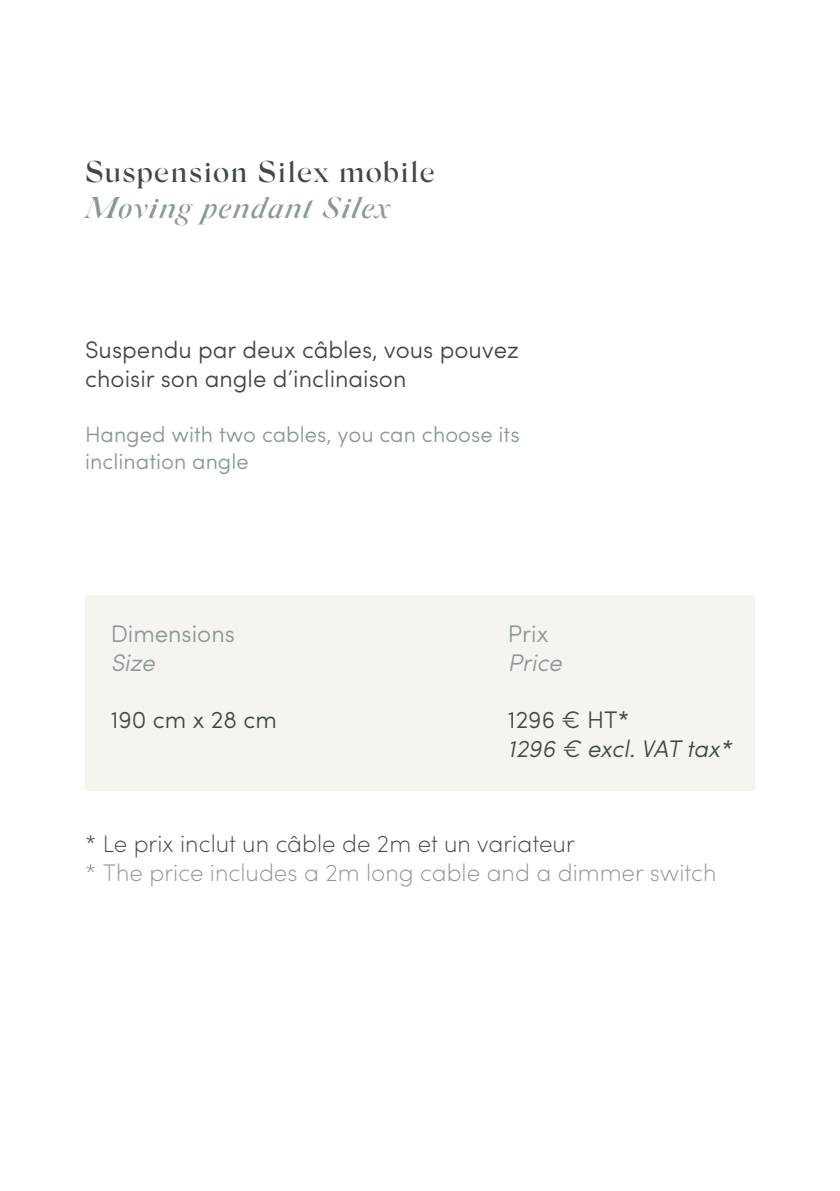
<style>
.page{position:relative;width:840px;height:1191px;background:#fff}
.page>*{position:absolute;margin:0;border:0;box-sizing:border-box;transform-origin:0 0}
.t1{font:500 30px "Silk Serif";letter-spacing:.03em;color:#404945}
.t2{font:italic 500 30px "Silk Serif";letter-spacing:.025em;color:#8b9895}
.t3{font:300 24px/28.8px "Sofia Pro";color:#404945}
.t4{font:200 24px "Sofia Pro";color:#8b9895}
.t5{font:200 24px "Sofia Pro";color:#404945}
.t6{font:italic 300 24px "Sofia Pro";letter-spacing:-.005em;color:#404945}
.t7{font:300 24px "Sofia Pro";color:#8b9895}
.t8{font:italic 300 24px "Sofia Pro";letter-spacing:-.005em;color:#8b9895}
.t9{font:300 22px/26.4px "Sofia Pro";color:#8b9895}
</style>
<div class="page">
<div style="left:85px;top:595px;width:669px;height:196px;background:#f5f4ef"></div>
<p class="t1" style="left:85px;top:154px;width:351px">Suspension Silex mobile</p>
<p class="t2" style="left:85px;top:190px;width:306px">Moving pendant Silex</p>
<p class="t3" style="left:85px;top:334px;width:435px">Suspendu par deux câbles, vous pouvez choisir son angle d’inclinaison</p>
<p class="t9" style="left:85px;top:420px;width:436px">Hanged with two cables, you can choose its inclination angle</p>
<p class="t7" style="left:111px;top:616px;width:126px">Dimensions</p>
<p class="t8" style="left:111px;top:644px;width:46px">Size</p>
<p class="t3" style="left:111px;top:704px;width:168px">190 cm x 28 cm</p>
<p class="t7" style="left:507px;top:616px;width:42px">Prix</p>
<p class="t8" style="left:507px;top:644px;width:55px">Price</p>
<p class="t3" style="left:507px;top:704px;width:123px">1296 € HT*</p>
<p class="t6" style="left:507px;top:731px;width:225px">1296 € excl. VAT tax*</p>
<p class="t5" style="left:85px;top:826px;width:491px">* Le prix inclut un câble de 2m et un variateur</p>
<p class="t4" style="left:85px;top:855px;width:632px">* The price includes a 2m long cable and a dimmer switch</p>
</div>
